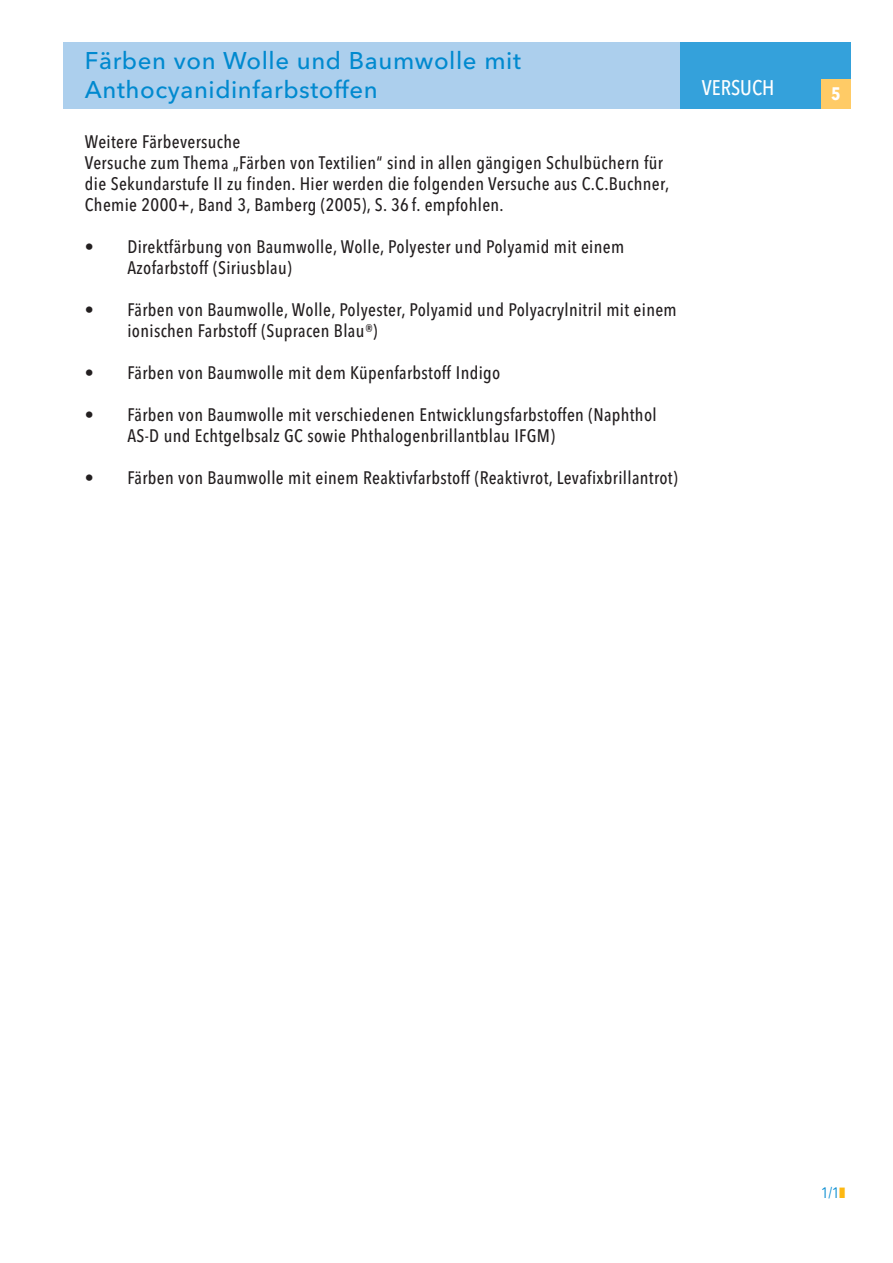
<style>
.page{position:relative;width:893px;height:1263px;background:#fff}
.page>*{position:absolute;margin:0;border:0;box-sizing:border-box;transform-origin:0 0}
.t1{font:500 24px/28.8px "Avenir Next LT Pro";letter-spacing:.025em;color:#0089cf}
.t2{font:500 condensed 21px "Avenir Next LT Pro";color:#fff}
.t3{font:500 condensed 18px/21px "Avenir Next LT Pro";letter-spacing:.02em;color:#231f20}
.t4{font:700 condensed 18px "Avenir Next LT Pro";color:#fff}
.t5{font:condensed 15px "Avenir Next LT Pro";color:#0089cf}
.s1{color:#fdb813}
</style>
<div class="page">
<div style="left:64px;top:43px;width:786px;height:66px;background:#accfed"></div>
<div style="left:680px;top:43px;width:170px;height:66px;background:#34a1db"></div>
<div style="left:820px;top:79px;width:30px;height:30px;background:#ffcb66"></div>
<h1 class="t1" style="left:85px;top:49px;width:437px">Färben von Wolle und Baumwolle mit<br>Anthocyanidinfarbstoffen</h1>
<p class="t3" style="left:85px;top:133px;width:586px">Weitere Färbeversuche<br>Versuche zum Thema „Färben von Textilien“ sind in allen gängigen Schulbüchern für die Sekundarstufe II zu finden. Hier werden die folgenden Versuche aus C.C.Buchner, Chemie 2000+, Band 3, Bamberg (2005), S. 36 f. empfohlen.</p>
<p class="t3" style="left:127px;top:238px;width:498px;text-indent:-43px">• Direktfärbung von Baumwolle, Wolle, Polyester und Polyamid mit einem<br>Azofarbstoff (Siriusblau)</p>
<p class="t3" style="left:127px;top:301px;width:551px;text-indent:-43px">• Färben von Baumwolle, Wolle, Polyester, Polyamid und Polyacrylnitril mit einem ionischen Farbstoff (Supracen Blau®)</p>
<p class="t3" style="left:85px;top:364px;width:417px">• Färben von Baumwolle mit dem Küpenfarbstoff Indigo</p>
<p class="t3" style="left:127px;top:406px;width:531px;text-indent:-43px">• Färben von Baumwolle mit verschiedenen Entwicklungsfarbstoffen (Naphthol<br>AS-D und Echtgelbsalz GC sowie Phthalogenbrillantblau IFGM)</p>
<p class="t3" style="left:85px;top:469px;width:594px">• Färben von Baumwolle mit einem Reaktivfarbstoff (Reaktivrot, Levafixbrillantrot)</p>
<p class="t2" style="left:701px;top:77px;width:74px">VERSUCH</p>
<p class="t4" style="left:831px;top:86px;width:11px">5</p>
<p class="t5" style="left:821px;top:1186px;width:26px">1/1<span class="s1">❚</span></p>
</div>
